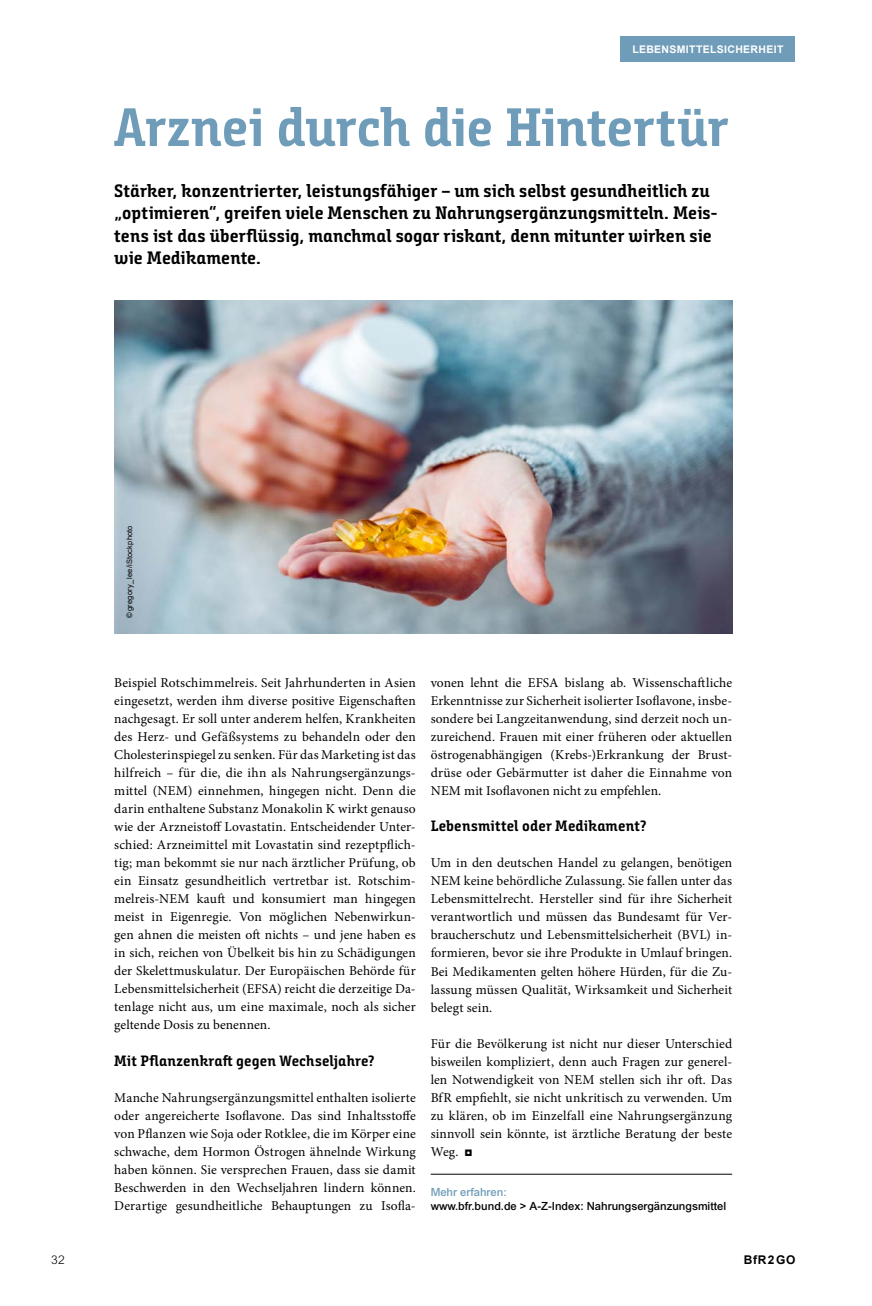
<style>
.page{position:relative;width:872px;height:1306px;background:#fff}
.page>*{position:absolute;margin:0;border:0;box-sizing:border-box;transform-origin:0 0}
.t1{font:54px "Bunday Slab Bold Up";letter-spacing:-.005em;color:#6f9cb9}
.t2{font:18px/22.5px "Bunday Slab Bold Up";letter-spacing:.005em;color:#000}
.t3{font:15px "Bunday Slab Bold Up";letter-spacing:.01em;color:#000}
.t4{font:13.5px/18px "Minion Pro";letter-spacing:.005em;color:#000;text-align:justify}
.t5{font:700 12px "Arial";color:#000}
.t6{font:300 12px "Arial";color:#000}
.t7{font:500 11.25px "Arial";color:#000}
.t8{font:500 11.25px "Arial";color:#6f9cb9}
.t9{font:700 10.5px "Arial";letter-spacing:.03em;color:#fff}
.t10{font:7.5px "Arial";letter-spacing:.02em;color:#000}
.s1{font-family:"Arial";font-weight:900}
</style>
<div class="page">
<img style="left:114px;top:300px;width:618px;height:333px">
<hr style="left:431px;top:1173px;width:301px;height:1px;background:#000">
<div style="left:620px;top:37px;width:175px;height:25px;background:#6f9cb9"></div>
<p class="t9" style="left:632px;top:43px;width:153px">LEBENSMITTELSICHERHEIT</p>
<h1 class="t1" style="left:114px;top:95px;width:616px">Arznei durch die Hintertür</h1>
<p class="t2" style="left:114px;top:179px;width:604px">Stärker, konzentrierter, leistungsfähiger – um sich selbst gesundheitlich zu „optimieren“, greifen viele Menschen zu Nahrungsergänzungsmitteln. Meis&shy;tens ist das überflüssig, manchmal sogar riskant, denn mitunter wirken sie wie Medikamente.</p>
<p class="t10" style="left:125px;top:618px;width:95px;rotate:-90deg">© gregory_lee/iStockphoto</p>
<p class="t4" style="left:114px;top:674px;width:303px">Beispiel Rotschimmelreis. Seit Jahrhunderten in Asien eingesetzt, werden ihm diverse positive Eigenschaften nachgesagt. Er soll unter anderem helfen, Krankheiten des Herz- und Gefäßsystems zu behandeln oder den Cholesterinspiegel zu senken. Für das Marketing ist das hilfreich – für die, die ihn als Nahrungsergänzungs&shy;mittel (NEM) einnehmen, hingegen nicht. Denn die darin enthaltene Substanz Monakolin K wirkt genauso wie der Arzneistoff Lovastatin. Entscheidender Unter&shy;schied: Arzneimittel mit Lovastatin sind rezeptpflich&shy;tig; man bekommt sie nur nach ärztlicher Prüfung, ob ein Einsatz gesundheitlich vertretbar ist. Rotschim&shy;melreis-NEM kauft und konsumiert man hingegen meist in Eigenregie. Von möglichen Nebenwirkun&shy;gen ahnen die meisten oft nichts – und jene haben es in sich, reichen von Übelkeit bis hin zu Schädigungen der Skelettmuskulatur. Der Europäischen Behörde für Lebensmittelsicherheit (EFSA) reicht die derzeitige Da&shy;tenlage nicht aus, um eine maximale, noch als sicher geltende Dosis zu benennen.</p>
<h2 class="t3" style="left:114px;top:1051px;width:261px">Mit Pflanzenkraft gegen Wechseljahre?</h2>
<p class="t4" style="left:114px;top:1088px;width:303px">Manche Nahrungsergänzungsmittel enthalten isolierte oder angereicherte Isoflavone. Das sind Inhaltsstoffe von Pflanzen wie Soja oder Rotklee, die im Körper eine schwache, dem Hormon Östrogen ähnelnde Wirkung haben können. Sie versprechen Frauen, dass sie damit Beschwerden in den Wechseljahren lindern können.<br>Derartige gesundheitliche Behauptungen zu Isofla-</p>
<p class="t4" style="left:431px;top:674px;width:303px">vonen lehnt die EFSA bislang ab. Wissenschaftliche Erkenntnisse zur Sicherheit isolierter Isoflavone, insbe&shy;sondere bei Langzeitanwendung, sind derzeit noch un&shy;zureichend. Frauen mit einer früheren oder aktuellen östrogenabhängigen (Krebs-)Erkrankung der Brust&shy;drüse oder Gebärmutter ist daher die Einnahme von NEM mit Isoflavonen nicht zu empfehlen.</p>
<h2 class="t3" style="left:431px;top:817px;width:217px">Lebensmittel oder Medikament?</h2>
<p class="t4" style="left:431px;top:854px;width:303px">Um in den deutschen Handel zu gelangen, benötigen NEM keine behördliche Zulassung. Sie fallen unter das Lebensmittelrecht. Hersteller sind für ihre Sicherheit verantwortlich und müssen das Bundesamt für Ver&shy;braucherschutz und Lebensmittelsicherheit (BVL) in&shy;formieren, bevor sie ihre Produkte in Umlauf bringen.<br>Bei Medikamenten gelten höhere Hürden, für die Zu&shy;lassung müssen Qualität, Wirksamkeit und Sicherheit belegt sein.</p>
<p class="t4" style="left:431px;top:1034px;width:303px">Für die Bevölkerung ist nicht nur dieser Unterschied bisweilen kompliziert, denn auch Fragen zur generel&shy;len Notwendigkeit von NEM stellen sich ihr oft. Das BfR empfiehlt, sie nicht unkritisch zu verwenden. Um zu klären, ob im Einzelfall eine Nahrungsergänzung sinnvoll sein könnte, ist ärztliche Beratung der beste Weg. <span class="s1">◘</span></p>
<p class="t8" style="left:431px;top:1185px;width:78px">Mehr erfahren:</p>
<p class="t7" style="left:431px;top:1198px;width:297px">www.bfr.bund.de &gt; A-Z-Index: Nahrungsergänzungsmittel</p>
<p class="t6" style="left:51px;top:1252px;width:15px">32</p>
<p class="t5" style="left:744px;top:1251px;width:53px">BfR 2 GO</p>
</div>
